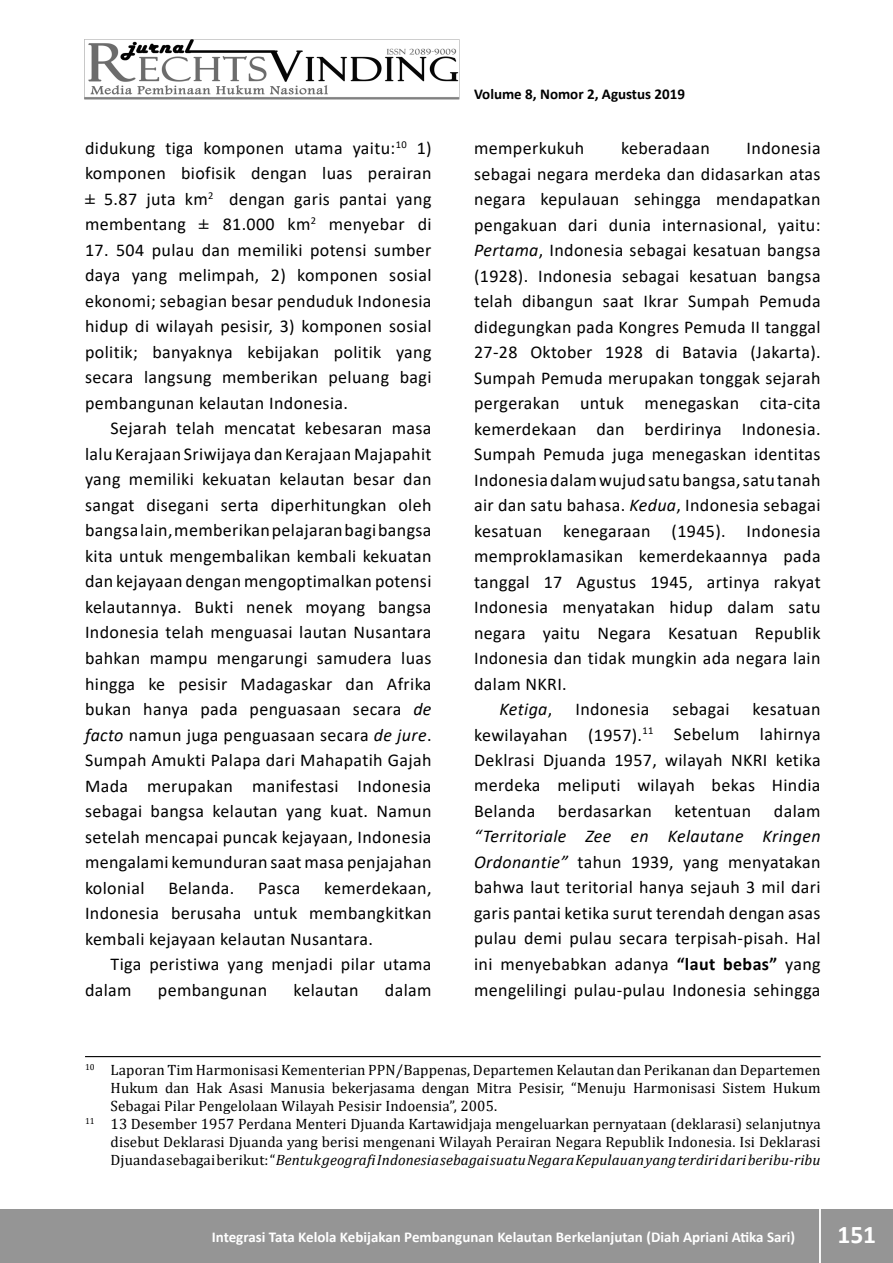
<style>
.page{position:relative;width:893px;height:1263px;background:#fff}
.page>*{position:absolute;margin:0;border:0;box-sizing:border-box;transform-origin:0 0}
.t1{font:700 25.5px "Calibri";color:#fff}
.t2{font:18px/25.5px "Calibri";letter-spacing:.02em;color:#000;text-align:justify}
.t3{font:italic 18px "Calibri";letter-spacing:.02em;color:#000}
.t4{font:15px "Cambria";letter-spacing:.01em;color:#000}
.t5{font:italic 15px "Cambria";letter-spacing:.01em;color:#000}
.t6{font:700 15px "Calibri";color:#fff}
.t7{font:700 15px "Calibri";color:#000}
.s1{font-family:"Times New Roman";font-weight:700}
.s2{font-style:italic}
.s3{font-style:normal}
.s4{font-weight:700}
</style>
<div class="page">
<div style="left:0;top:1209px;width:893px;height:54px;background:#959595"></div>
<hr style="left:819px;top:1206px;width:2px;height:57px;background:#fff">
<img style="left:85px;top:39px;width:375px;height:60px">
<hr style="left:85px;top:1056px;width:736px;height:1px;background:#000">
<p class="t2" style="left:85px;top:135px;width:348px">didukung tiga komponen utama yaitu:<sup>10</sup> 1) komponen biofisik dengan luas perairan <span class="s1">±</span> 5.87 juta km<sup>2</sup> dengan garis pantai yang membentang <span class="s1">±</span> 81.000 km<sup>2</sup> menyebar di</p>
<p class="t2" style="left:85px;top:237px;width:348px">17. 504 pulau dan memiliki potensi sumber daya yang melimpah, 2) komponen sosial ekonomi; sebagian besar penduduk Indonesia hidup di wilayah pesisir, 3) komponen sosial politik; banyaknya kebijakan politik yang secara langsung memberikan peluang bagi pembangunan kelautan Indonesia.</p>
<p class="t2" style="left:85px;top:415px;width:348px;text-indent:26px">Sejarah telah mencatat kebesaran masa lalu Kerajaan Sriwijaya dan Kerajaan Majapahit yang memiliki kekuatan kelautan besar dan sangat disegani serta diperhitungkan oleh bangsa lain, memberikan pelajaran bagi bangsa kita untuk mengembalikan kembali kekuatan dan kejayaan dengan mengoptimalkan potensi kelautannya. Bukti nenek moyang bangsa Indonesia telah menguasai lautan Nusantara bahkan mampu mengarungi samudera luas hingga ke pesisir Madagaskar dan Afrika bukan hanya pada penguasaan secara <span class="s2">de facto</span> namun juga penguasaan secara <span class="s2">de jure</span>.<br>Sumpah Amukti Palapa dari Mahapatih Gajah Mada merupakan manifestasi Indonesia sebagai bangsa kelautan yang kuat. Namun setelah mencapai puncak kejayaan, Indonesia mengalami kemunduran saat masa penjajahan kolonial</p>
<p class="t2" style="left:85px;top:874px;width:348px;text-indent:239px">kemerdekaan, Indonesia berusaha untuk membangkitkan kembali kejayaan kelautan Nusantara.</p>
<p class="t2" style="left:85px;top:951px;width:348px;text-indent:26px">Tiga peristiwa yang menjadi pilar utama dalam</p>
<p class="t2" style="left:168px;top:874px;width:68px">Belanda.</p>
<p class="t2" style="left:258px;top:874px;width:44px">Pasca</p>
<p class="t2" style="left:158px;top:976px;width:111px">pembangunan</p>
<p class="t2" style="left:293px;top:976px;width:67px">kelautan</p>
<p class="t2" style="left:385px;top:976px;width:48px">dalam</p>
<p class="t7" style="left:474px;top:84px;width:212px">Volume 8, Nomor 2, Agustus 2019</p>
<p class="t2" style="left:474px;top:135px;width:112px">memperkukuh</p>
<p class="t2" style="left:621px;top:135px;width:90px">keberadaan</p>
<p class="t2" style="left:747px;top:135px;width:75px">Indonesia</p>
<p class="t2" style="left:474px;top:160px;width:348px">sebagai negara merdeka dan didasarkan atas</p>
<p class="t2" style="left:474px;top:186px;width:348px">negara kepulauan sehingga mendapatkan</p>
<p class="t2" style="left:474px;top:211px;width:348px">pengakuan dari dunia internasional, yaitu:</p>
<p class="t2" style="left:474px;top:237px;width:348px"><span class="s2">Pertama</span>, Indonesia sebagai kesatuan bangsa</p>
<p class="t2" style="left:474px;top:262px;width:348px">(1928). Indonesia sebagai kesatuan bangsa</p>
<p class="t2" style="left:474px;top:288px;width:348px">telah dibangun saat Ikrar Sumpah Pemuda</p>
<p class="t2" style="left:474px;top:313px;width:348px">didegungkan pada Kongres Pemuda II tanggal</p>
<p class="t2" style="left:474px;top:339px;width:348px">27-28 Oktober 1928 di Batavia (Jakarta).</p>
<p class="t2" style="left:474px;top:364px;width:348px">Sumpah Pemuda merupakan tonggak sejarah</p>
<p class="t2" style="left:474px;top:390px;width:348px">pergerakan untuk menegaskan cita-cita</p>
<p class="t2" style="left:474px;top:415px;width:348px">kemerdekaan dan berdirinya Indonesia.</p>
<p class="t2" style="left:474px;top:441px;width:348px">Sumpah Pemuda juga menegaskan identitas</p>
<p class="t2" style="left:474px;top:466px;width:348px">Indonesia dalam wujud satu bangsa, satu tanah</p>
<p class="t2" style="left:474px;top:492px;width:348px">air dan satu bahasa. <span class="s2">Kedua</span>, Indonesia sebagai</p>
<p class="t2" style="left:474px;top:517px;width:348px">kesatuan kenegaraan (1945). Indonesia</p>
<p class="t2" style="left:474px;top:543px;width:348px">memproklamasikan kemerdekaannya pada</p>
<p class="t2" style="left:474px;top:568px;width:348px">tanggal 17 Agustus 1945, artinya rakyat</p>
<p class="t2" style="left:474px;top:594px;width:348px">Indonesia menyatakan hidup dalam satu</p>
<p class="t2" style="left:474px;top:619px;width:348px">negara yaitu Negara Kesatuan Republik</p>
<p class="t2" style="left:474px;top:645px;width:348px">Indonesia dan tidak mungkin ada negara lain</p>
<p class="t2" style="left:474px;top:670px;width:94px">dalam NKRI.</p>
<p class="t3" style="left:500px;top:697px;width:54px">Ketiga<span class="s3">,</span></p>
<p class="t2" style="left:575px;top:696px;width:75px">Indonesia</p>
<p class="t2" style="left:672px;top:696px;width:59px">sebagai</p>
<p class="t2" style="left:474px;top:696px;width:348px;text-indent:278px">kesatuan kewilayahan (1957).<sup>11</sup> Sebelum lahirnya Deklrasi Djuanda 1957, wilayah NKRI ketika merdeka meliputi wilayah bekas Hindia Belanda</p>
<p class="t2" style="left:558px;top:798px;width:95px">berdasarkan</p>
<p class="t2" style="left:674px;top:798px;width:78px">ketentuan</p>
<p class="t2" style="left:774px;top:798px;width:48px">dalam</p>
<p class="t2" style="left:474px;top:823px;width:348px"><span class="s2">“Territoriale Zee en Kelautane Kringen Ordonantie”</span> tahun 1939, yang menyatakan bahwa laut teritorial hanya sejauh 3 mil dari garis pantai ketika surut terendah dengan asas pulau demi pulau secara terpisah-pisah. Hal ini menyebabkan adanya <span class="s4">“laut bebas”</span> yang mengelilingi pulau-pulau Indonesia sehingga</p>
<p class="t4" style="left:85px;top:1061px;width:737px"><sup>10</sup> Laporan Tim Harmonisasi Kementerian PPN/Bappenas, Departemen Kelautan dan Perikanan dan Departemen</p>
<p class="t4" style="left:111px;top:1079px;width:711px">Hukum dan Hak Asasi Manusia bekerjasama dengan Mitra Pesisir, “Menuju Harmonisasi Sistem Hukum</p>
<p class="t4" style="left:111px;top:1097px;width:388px">Sebagai Pilar Pengelolaan Wilayah Pesisir Indoensia”, 2005.</p>
<p class="t4" style="left:85px;top:1115px;width:737px"><sup>11</sup> 13 Desember 1957 Perdana Menteri Djuanda Kartawidjaja mengeluarkan pernyataan (deklarasi) selanjutnya</p>
<p class="t4" style="left:111px;top:1133px;width:712px">disebut Deklarasi Djuanda yang berisi mengenani Wilayah Perairan Negara Republik Indonesia. Isi Deklarasi</p>
<p class="t5" style="left:111px;top:1149px;width:712px"><span class="s3">Djuanda sebagai berikut: “</span>Bentuk geografi Indonesia sebagai suatu Negara Kepulauan yang terdiri dari beribu-ribu</p>
<p class="t6" style="left:212px;top:1227px;width:585px">Integrasi Tata Kelola Kebijakan Pembangunan Kelautan Berkelanjutan (Diah Apriani Atika Sari)</p>
<h1 class="t1" style="left:837px;top:1216px;width:40px">151</h1>
</div>
